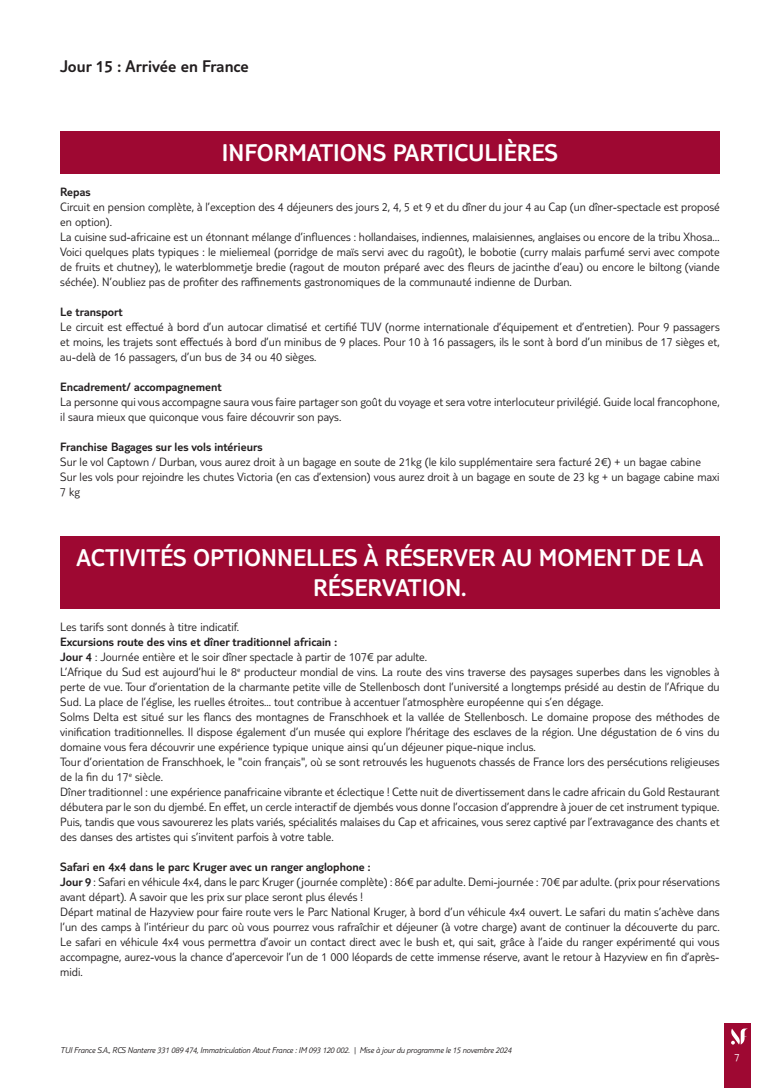
<style>
.page{position:relative;width:780px;height:1088px;background:#fff}
.page>*{position:absolute;margin:0;border:0;box-sizing:border-box;transform-origin:0 0}
.t1{font:300 25px/30px "TUI Type";color:#fff;text-align:center}
.t2{font:300 17.5px "TUI Type";color:#231f20}
.t3{font:300 12.5px/15px "TUI Type";color:#231f20}
.t4{font:300 12.5px "TUI Type";color:#231f20}
.t5{font:300 11.25px "TUI Type";color:#fff}
.t6{font:italic 300 8.75px "TUI Type";letter-spacing:-.02em;color:#231f20}
.s1{font-style:inherit}
</style>
<div class="page">
<div style="left:724px;top:1023px;width:26px;height:65px;background:#9e0832"></div>
<svg style="left:731px;top:1028px;width:17px;height:16px"></svg>
<div style="left:60px;top:131px;width:659px;height:43px;background:#9e0832"></div>
<div style="left:60px;top:537px;width:659px;height:72px;background:#9e0832"></div>
<h2 class="t2" style="left:60px;top:56px;width:190px">Jour 15 : Arrivée en France</h2>
<h1 class="t1" style="left:222px;top:137px;width:337px">INFORMATIONS PARTICULIÈRES</h1>
<p class="t4" style="left:60px;top:184px;width:32px">Repas</p>
<p class="t3" style="left:60px;top:199px;width:661px">Circuit en pension complète, à l’exception des 4 déjeuners des jours 2, 4, 5 et 9 et du dîner du jour 4 au Cap (un dîner-spectacle est proposé en option).<br>La cuisine sud-africaine est un étonnant mélange d’influences : hollandaises, indiennes, malaisiennes, anglaises ou encore de la tribu Xhosa… Voici quelques plats typiques : le mieliemeal (porridge de maïs servi avec du ragoût), le bobotie (curry malais parfumé servi avec compote de fruits et chutney), le waterblommetje bredie (ragout de mouton préparé avec des fleurs de jacinthe d’eau) ou encore le biltong (viande séchée). N’oubliez pas de profiter des raffinements gastronomiques de la communauté indienne de Durban.</p>
<p class="t4" style="left:60px;top:304px;width:64px">Le transport</p>
<p class="t3" style="left:60px;top:319px;width:661px;text-align:justify">Le circuit est effectué à bord d’un autocar climatisé et certifié TUV (norme internationale d’équipement et d’entretien). Pour 9 passagers et moins, les trajets sont effectués à bord d’un minibus de 9 places. Pour 10 à 16 passagers, ils le sont à bord d’un minibus de 17 sièges et, au-delà de 16 passagers, d’un bus de 34 ou 40 sièges.</p>
<p class="t4" style="left:60px;top:379px;width:163px">Encadrement/ accompagnement</p>
<p class="t3" style="left:60px;top:394px;width:661px">La personne qui vous accompagne saura vous faire partager son goût du voyage et sera votre interlocuteur privilégié. Guide local francophone, il saura mieux que quiconque vous faire découvrir son pays.</p>
<p class="t4" style="left:60px;top:439px;width:204px">Franchise Bagages sur les vols intérieurs</p>
<p class="t3" style="left:60px;top:454px;width:660px">Sur le vol Captown / Durban, vous aurez droit à un bagage en soute de 21kg (le kilo supplémentaire sera facturé 2€) + un bagae cabine<br>Sur les vols pour rejoindre les chutes Victoria (en cas d’extension) vous aurez droit à un bagage en soute de 23 kg + un bagage cabine maxi<br>7 kg</p>
<h1 class="t1" style="left:77px;top:542px;width:628px">ACTIVITÉS OPTIONNELLES À RÉSERVER AU MOMENT DE LA<br>RÉSERVATION.</h1>
<p class="t3" style="left:60px;top:619px;width:180px">Les tarifs sont donnés à titre indicatif.</p>
<p class="t3" style="left:60px;top:634px;width:661px"><span class="s1">Excursions route des vins et dîner traditionnel africain :<br>Jour 4</span> : Journée entière et le soir dîner spectacle à partir de 107€ par adulte.<br>L’Afrique du Sud est aujourd’hui le 8<sup>e</sup> producteur mondial de vins. La route des vins traverse des paysages superbes dans les vignobles à perte de vue. Tour d’orientation de la charmante petite ville de Stellenbosch dont l’université a longtemps présidé au destin de l’Afrique du Sud. La place de l’église, les ruelles étroites... tout contribue à accentuer l’atmosphère européenne qui s’en dégage.<br>Solms Delta est situé sur les flancs des montagnes de Franschhoek et la vallée de Stellenbosch. Le domaine propose des méthodes de vinification traditionnelles. Il dispose également d’un musée qui explore l’héritage des esclaves de la région. Une dégustation de 6 vins du domaine vous fera découvrir une expérience typique unique ainsi qu’un déjeuner pique-nique inclus.<br>Tour d’orientation de Franschhoek, le "coin français", où se sont retrouvés les huguenots chassés de France lors des persécutions religieuses de la fin du 17<sup>e</sup> siècle.<br>Dîner traditionnel : une expérience panafricaine vibrante et éclectique ! Cette nuit de divertissement dans le cadre africain du Gold Restaurant débutera par le son du djembé. En effet, un cercle interactif de djembés vous donne l’occasion d’apprendre à jouer de cet instrument typique.<br>Puis, tandis que vous savourerez les plats variés, spécialités malaises du Cap et africaines, vous serez captivé par l’extravagance des chants et des danses des artistes qui s’invitent parfois à votre table.</p>
<p class="t3" style="left:60px;top:859px;width:661px"><span class="s1">Safari en 4x4 dans le parc Kruger avec un ranger anglophone :<br>Jour 9</span> : Safari en véhicule 4x4, dans le parc Kruger (journée complète) : 86€ par adulte. Demi-journée : 70€ par adulte. (prix pour réservations avant départ). A savoir que les prix sur place seront plus élevés !<br>Départ matinal de Hazyview pour faire route vers le Parc National Kruger, à bord d’un véhicule 4x4 ouvert. Le safari du matin s’achève dans l’un des camps à l’intérieur du parc où vous pourrez vous rafraîchir et déjeuner (à votre charge) avant de continuer la découverte du parc.<br>Le safari en véhicule 4x4 vous permettra d’avoir un contact direct avec le bush et, qui sait, grâce à l’aide du ranger expérimenté qui vous accompagne, aurez-vous la chance d’apercevoir l’un de 1 000 léopards de cette immense réserve, avant le retour à Hazyview en fin d’après&shy;midi.</p>
<p class="t6" style="left:60px;top:1045px;width:452px">TUI France S.A., RCS Nanterre 331 089 474, Immatriculation Atout France : IM 093 120 002. | Mise à jour du programme le 15 novembre 2024</p>
<p class="t5" style="left:734px;top:1050px;width:7px">7</p>
</div>
